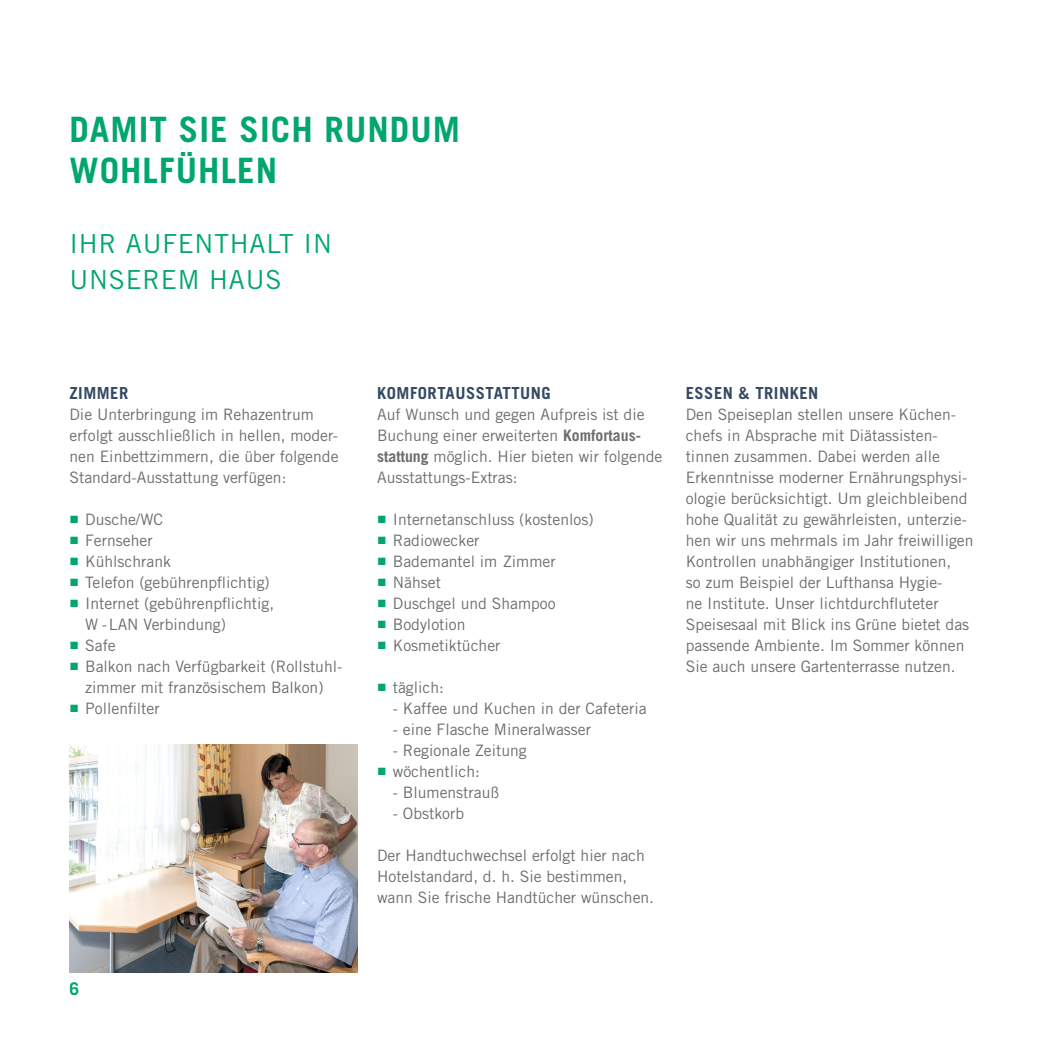
<style>
.page{position:relative;width:1042px;height:1042px;background:#fff}
.page>*{position:absolute;margin:0;border:0;box-sizing:border-box;transform-origin:0 0}
.t1{font:700 35px/40.2px "Trade Gothic LT Std";letter-spacing:.03em;color:#00a66e}
.t2{font:26.25px/36.8px "Trade Gothic LT Std";letter-spacing:.03em;color:#00a66e}
.t3{font:700 17.5px "Trade Gothic LT Std";color:#00a66e}
.t4{font:700 16.62px "Trade Gothic LT Std";letter-spacing:.03em;color:#354a63}
.t5{font:15.75px/21px "Trade Gothic LT Std";color:#6c6d70}
.s1{font-family:"Arial";color:#00a66e}
.s2{font-weight:700}
</style>
<div class="page">
<img style="left:69px;top:744px;width:288px;height:228px">
<h1 class="t1" style="left:69px;top:109px;width:392px">DAMIT SIE SICH RUNDUM<br>WOHLFÜHLEN</h1>
<h2 class="t2" style="left:69px;top:225px;width:264px">IHR AUFENTHALT IN<br>UNSEREM HAUS</h2>
<p class="t4" style="left:69px;top:383px;width:60px">ZIMMER</p>
<p class="t5" style="left:69px;top:404px;width:271px">Die Unterbringung im Rehazentrum erfolgt ausschließlich in hellen, moder&shy;nen Einbettzimmern, die über folgende Standard-Ausstattung verfügen:</p>
<p class="t5" style="left:69px;top:509px;width:95px"><span class="s1">■</span> Dusche/WC</p>
<p class="t5" style="left:69px;top:530px;width:85px"><span class="s1">■</span> Fernseher</p>
<p class="t5" style="left:69px;top:551px;width:103px"><span class="s1">■</span> Kühlschrank</p>
<p class="t5" style="left:69px;top:572px;width:202px"><span class="s1">■</span> Telefon (gebührenpflichtig)</p>
<p class="t5" style="left:85px;top:593px;width:191px;text-indent:-16px"><span class="s1">■</span> Internet (gebührenpflichtig,<br>W - LAN Verbindung)</p>
<p class="t5" style="left:69px;top:635px;width:48px"><span class="s1">■</span> Safe</p>
<p class="t5" style="left:69px;top:656px;width:274px;text-align:center"><span class="s1">■</span> Balkon nach Verfügbarkeit (Rollstuhl&shy;zimmer mit französischem Balkon)</p>
<p class="t5" style="left:69px;top:698px;width:92px"><span class="s1">■</span> Pollenfilter</p>
<p class="t3" style="left:69px;top:978px;width:11px">6</p>
<p class="t4" style="left:377px;top:383px;width:175px">KOMFORTAUSSTATTUNG</p>
<p class="t5" style="left:377px;top:404px;width:287px">Auf Wunsch und gegen Aufpreis ist die Buchung einer erweiterten <span class="s2">Komfortaus&shy;stattung</span> möglich. Hier bieten wir folgende Ausstattungs-Extras:</p>
<p class="t5" style="left:377px;top:509px;width:218px"><span class="s1">■</span> Internetanschluss (kostenlos)</p>
<p class="t5" style="left:377px;top:530px;width:104px"><span class="s1">■</span> Radiowecker</p>
<p class="t5" style="left:377px;top:551px;width:180px"><span class="s1">■</span> Bademantel im Zimmer</p>
<p class="t5" style="left:377px;top:572px;width:65px"><span class="s1">■</span> Nähset</p>
<p class="t5" style="left:377px;top:593px;width:180px"><span class="s1">■</span> Duschgel und Shampoo</p>
<p class="t5" style="left:377px;top:614px;width:90px"><span class="s1">■</span> Bodylotion</p>
<p class="t5" style="left:377px;top:635px;width:125px"><span class="s1">■</span> Kosmetiktücher</p>
<p class="t5" style="left:377px;top:677px;width:68px"><span class="s1">■</span> täglich:</p>
<p class="t5" style="left:393px;top:698px;width:255px">- Kaffee und Kuchen in der Cafeteria</p>
<p class="t5" style="left:393px;top:719px;width:200px">- eine Flasche Mineralwasser</p>
<p class="t5" style="left:393px;top:740px;width:135px">- Regionale Zeitung</p>
<p class="t5" style="left:377px;top:761px;width:104px"><span class="s1">■</span> wöchentlich:</p>
<p class="t5" style="left:393px;top:782px;width:108px">- Blumenstrauß</p>
<p class="t5" style="left:393px;top:803px;width:73px">- Obstkorb</p>
<p class="t5" style="left:377px;top:845px;width:278px">Der Handtuchwechsel erfolgt hier nach<br>Hotelstandard, d. h. Sie bestimmen, wann Sie frische Handtücher wünschen.</p>
<p class="t4" style="left:686px;top:383px;width:134px">ESSEN &amp; TRINKEN</p>
<p class="t5" style="left:686px;top:404px;width:289px">Den Speiseplan stellen unsere Küchen&shy;chefs in Absprache mit Diätassisten&shy;tinnen zusammen. Dabei werden alle Erkenntnisse moderner Ernährungsphysi&shy;ologie berücksichtigt. Um gleichbleibend hohe Qualität zu gewährleisten, unterzie&shy;hen wir uns mehrmals im Jahr freiwilligen Kontrollen unabhängiger Institutionen,<br>so zum Beispiel der Lufthansa Hygie-<br>ne Institute. Unser lichtdurchfluteter Speisesaal mit Blick ins Grüne bietet das passende Ambiente. Im Sommer können Sie auch unsere Gartenterrasse nutzen.</p>
</div>
